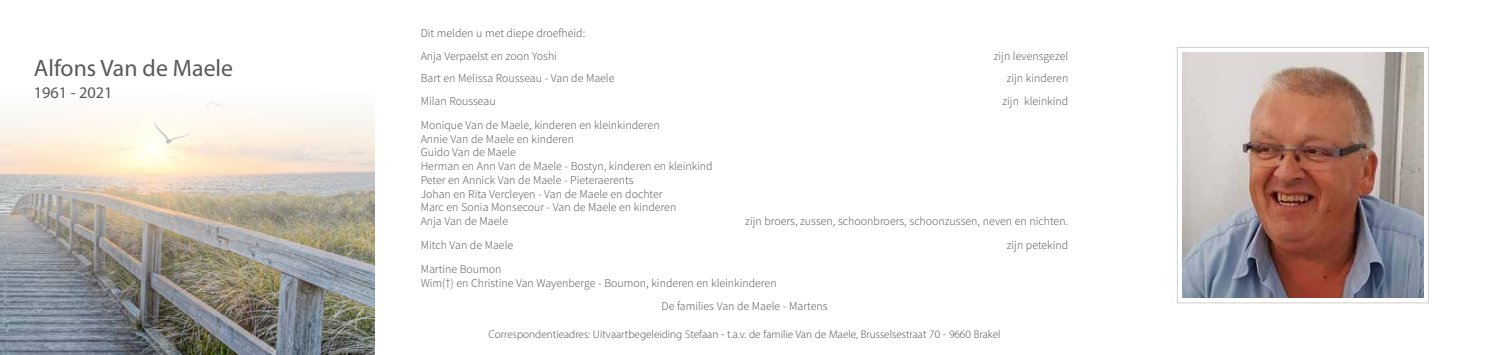
<style>
.page{position:relative;width:1489px;height:355px;background:#fff}
.page>*{position:absolute;margin:0;border:0;box-sizing:border-box;transform-origin:0 0}
.t1{font:23.75px "Myriad Pro";color:#58595b}
.t2{font:16.25px "Myriad Pro";color:#58595b}
.t3{font:11.88px/13.8px "Source Sans Variable";color:#4d4d4f}
.t4{font:300 11.25px "Myriad Pro";color:#4d4d4f}
</style>
<div class="page">
<img style="left:0;top:102px;width:374px;height:252px">
<div style="left:1176px;top:47px;width:252px;height:256px;border:1px solid #cfd0cb"></div>
<img style="left:1182px;top:53px;width:241px;height:244px">
<h1 class="t1" style="left:34px;top:53px;width:201px">Alfons Van de Maele</h1>
<h2 class="t2" style="left:34px;top:83px;width:80px">1961 - 2021</h2>
<p class="t3" style="left:420px;top:22px;width:166px;line-height:22.5px">Dit melden u met diepe droefheid:<br>Anja Verpaelst en zoon Yoshi</p>
<p class="t3" style="left:993px;top:49px;width:76px">zijn levensgezel</p>
<p class="t3" style="left:420px;top:72px;width:195px">Bart en Melissa Rousseau - Van de Maele</p>
<p class="t3" style="left:1006px;top:72px;width:63px">zijn kinderen</p>
<p class="t3" style="left:420px;top:94px;width:76px">Milan Rousseau</p>
<p class="t3" style="left:1002px;top:94px;width:67px">zijn kleinkind</p>
<p class="t3" style="left:420px;top:118px;width:293px">Monique Van de Maele, kinderen en kleinkinderen<br>Annie Van de Maele en kinderen<br>Guido Van de Maele<br>Herman en Ann Van de Maele - Bostyn, kinderen en kleinkind Peter en Annick Van de Maele - Pieteraerents<br>Johan en Rita Vercleyen - Van de Maele en dochter<br>Marc en Sonia Monsecour - Van de Maele en kinderen<br>Anja Van de Maele</p>
<p class="t3" style="left:745px;top:214px;width:324px">zijn broers, zussen, schoonbroers, schoonzussen, neven en nichten.</p>
<p class="t3" style="left:420px;top:238px;width:94px">Mitch Van de Maele</p>
<p class="t3" style="left:1006px;top:238px;width:63px">zijn petekind</p>
<p class="t3" style="left:420px;top:262px;width:357px">Martine Boumon<br>Wim(†) en Christine Van Wayenberge - Boumon, kinderen en kleinkinderen</p>
<p class="t3" style="left:661px;top:299px;width:167px">De families Van de Maele - Martens</p>
<p class="t4" style="left:488px;top:327px;width:513px">Correspondentieadres: Uitvaartbegeleiding Stefaan - t.a.v. de familie Van de Maele, Brusselsestraat 70 - 9660 Brakel</p>
</div>
